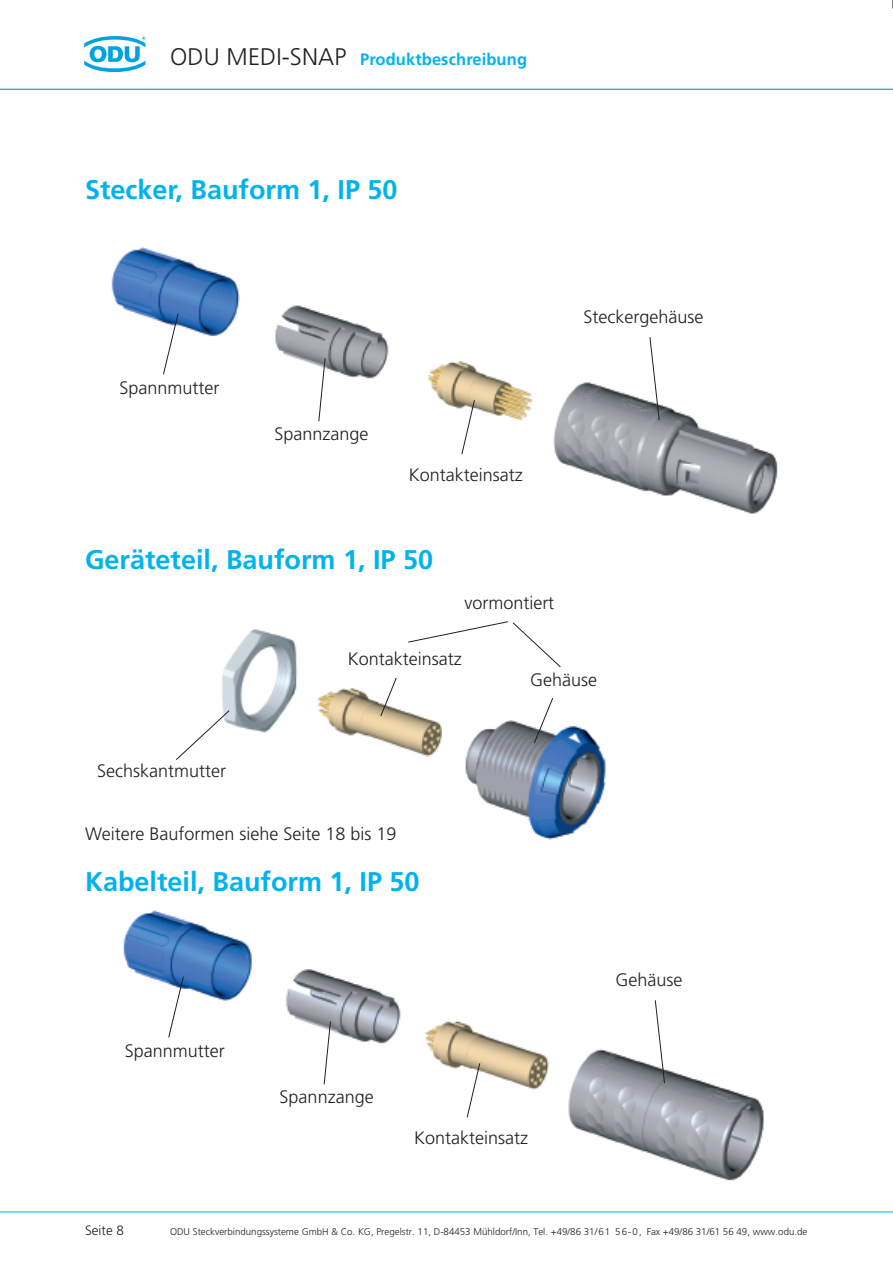
<style>
.page{position:relative;width:893px;height:1263px;background:#fff}
.page>*{position:absolute;margin:0;border:0;box-sizing:border-box;transform-origin:0 0}
.t1{font:700 27px "Frutiger";color:#00b3ee}
.t2{font:300 18px "Frutiger";color:#231f20}
.t3{font:700 16.5px "Frutiger";letter-spacing:.005em;color:#00b3ee}
.t4{font:300 13.5px "Frutiger";color:#231f20}
.t5{font:300 9.75px "Frutiger";color:#231f20}
.s1{font-weight:300;font-size:24px;color:#231f20}
</style>
<div class="page">
<hr style="left:0;top:89px;width:893px;height:1px;background:#00b3ee">
<hr style="left:0;top:1211px;width:893px;height:1px;background:#00b3ee">
<svg style="left:84px;top:36px;width:61px;height:36px"></svg>
<img style="left:111px;top:247px;width:667px;height:267px">
<div style="left:398px;top:465px;width:136px;height:25px;background:#fff"></div>
<svg style="left:163px;top:313px;width:16px;height:62px"></svg>
<svg style="left:318px;top:357px;width:8px;height:65px"></svg>
<svg style="left:649px;top:336px;width:11px;height:85px"></svg>
<svg style="left:461px;top:399px;width:14px;height:56px"></svg>
<div style="left:576px;top:306px;width:136px;height:25px;background:#fff"></div>
<div style="left:102px;top:378px;width:136px;height:25px;background:#fff"></div>
<div style="left:253px;top:423px;width:136px;height:26px;background:#fff"></div>
<img style="left:221px;top:629px;width:385px;height:211px">
<img style="left:123px;top:910px;width:641px;height:271px">
<svg style="left:380px;top:677px;width:17px;height:40px"></svg>
<div style="left:337px;top:648px;width:136px;height:25px;background:#fff"></div>
<svg style="left:533px;top:697px;width:21px;height:47px"></svg>
<div style="left:495px;top:670px;width:137px;height:25px;background:#fff"></div>
<svg style="left:407px;top:621px;width:154px;height:47px"></svg>
<svg style="left:176px;top:710px;width:54px;height:50px"></svg>
<div style="left:94px;top:760px;width:136px;height:26px;background:#fff"></div>
<div style="left:85px;top:823px;width:325px;height:25px;background:#fff"></div>
<div style="left:403px;top:1128px;width:136px;height:25px;background:#fff"></div>
<svg style="left:168px;top:976px;width:16px;height:62px"></svg>
<svg style="left:323px;top:1020px;width:8px;height:65px"></svg>
<svg style="left:654px;top:999px;width:11px;height:85px"></svg>
<svg style="left:466px;top:1062px;width:15px;height:56px"></svg>
<div style="left:581px;top:969px;width:136px;height:25px;background:#fff"></div>
<div style="left:107px;top:1041px;width:136px;height:25px;background:#fff"></div>
<div style="left:259px;top:1086px;width:136px;height:26px;background:#fff"></div>
<p class="t3" style="left:170px;top:52px;width:358px"><span class="s1">ODU MEDI-SNAP</span> Produktbeschreibung</p>
<h1 class="t1" style="left:85px;top:179px;width:314px">Stecker, Bauform 1, IP 50</h1>
<p class="t2" style="left:120px;top:381px;width:101px">Spannmutter</p>
<p class="t2" style="left:274px;top:426px;width:96px">Spannzange</p>
<p class="t2" style="left:409px;top:468px;width:115px">Kontakteinsatz</p>
<h1 class="t1" style="left:85px;top:549px;width:350px">Geräteteil, Bauform 1, IP 50</h1>
<p class="t2" style="left:464px;top:595px;width:91px">vormontiert</p>
<p class="t2" style="left:348px;top:651px;width:115px">Kontakteinsatz</p>
<p class="t2" style="left:584px;top:309px;width:121px">Steckergehäuse</p>
<p class="t2" style="left:97px;top:763px;width:130px">Sechskantmutter</p>
<p class="t2" style="left:85px;top:826px;width:313px">Weitere Bauformen siehe Seite 18 bis 19</p>
<h1 class="t1" style="left:85px;top:870px;width:336px">Kabelteil, Bauform 1, IP 50</h1>
<p class="t2" style="left:530px;top:673px;width:69px">Gehäuse</p>
<p class="t2" style="left:125px;top:1044px;width:101px">Spannmutter</p>
<p class="t2" style="left:280px;top:1089px;width:96px">Spannzange</p>
<p class="t2" style="left:414px;top:1131px;width:115px">Kontakteinsatz</p>
<p class="t2" style="left:615px;top:972px;width:69px">Gehäuse</p>
<p class="t4" style="left:85px;top:1225px;width:40px">Seite 8</p>
<p class="t5" style="left:170px;top:1227px;width:639px">ODU Steckverbindungssysteme GmbH &amp; Co. KG, Pregelstr. 11, D-84453 Mühldorf/Inn, Tel. +49/86 31/61 56-0, Fax +49/86 31/61 56 49, www.odu.de</p>
</div>
